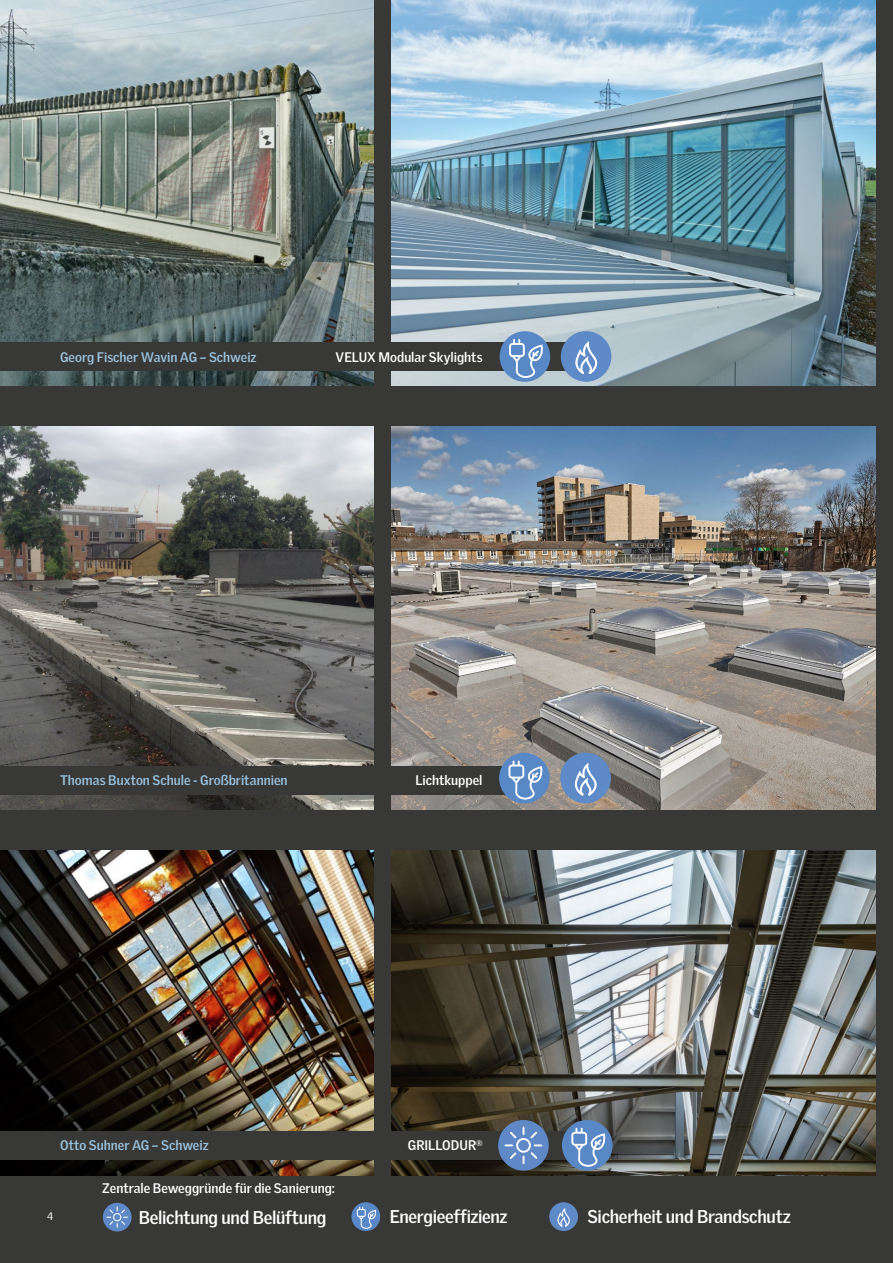
<style>
.page{position:relative;width:893px;height:1263px;background:#383837}
.page>*{position:absolute;margin:0;border:0;box-sizing:border-box;transform-origin:0 0}
.VDS_body{font:700 18px "Velux Gothic";letter-spacing:-.02em;color:#fff}
.ABC_REF_Copy{font:700 13.5px "Velux Gothic";color:#9bc3de}
.ABC_REF_Copy-2{font:700 13.5px "Velux Gothic";color:#fff}
.t1{font:10.5px "Velux Gothic";color:#fff}
</style>
<div class="page">
<img style="left:0;top:850px;width:373px;height:325px">
<img style="left:391px;top:850px;width:484px;height:325px">
<div style="left:103px;top:1203px;width:29px;height:28px;background:#5e89c6;border-radius:50%"></div>
<svg style="left:107px;top:1207px;width:20px;height:20px"></svg>
<div style="left:113px;top:1213px;width:8px;height:8px;border:1px solid #fff;border-radius:50%"></div>
<svg style="left:351px;top:1202px;width:29px;height:29px"></svg>
<div style="left:357px;top:1209px;width:9px;height:8px;border:1px solid #fff"></div>
<svg style="left:358px;top:1207px;width:19px;height:22px"></svg>
<div style="left:549px;top:1202px;width:29px;height:29px;background:#5e8ac7;border-radius:50%"></div>
<svg style="left:558px;top:1208px;width:12px;height:18px"></svg>
<div style="left:0;top:1131px;width:586px;height:29px;background:#383837"></div>
<div style="left:562px;top:1120px;width:51px;height:50px;background:#5988c6;border-radius:50%"></div>
<div style="left:571px;top:1132px;width:16px;height:14px;border:2px solid #fff;border-radius:3px"></div>
<svg style="left:573px;top:1128px;width:33px;height:43px"></svg>
<img style="left:391px;top:0;width:484px;height:386px">
<img style="left:0;top:0;width:373px;height:386px">
<div style="left:0;top:342px;width:590px;height:29px;background:#383837"></div>
<div style="left:500px;top:331px;width:50px;height:51px;background:#5988c6;border-radius:50%"></div>
<div style="left:509px;top:343px;width:16px;height:14px;border:2px solid #fff;border-radius:3px"></div>
<svg style="left:510px;top:340px;width:34px;height:42px"></svg>
<div style="left:498px;top:1120px;width:51px;height:50px;background:#5e89c6;border-radius:50%"></div>
<svg style="left:505px;top:1127px;width:36px;height:36px"></svg>
<div style="left:516px;top:1138px;width:15px;height:15px;border:2px solid #fff;border-radius:50%"></div>
<img style="left:0;top:427px;width:373px;height:382px">
<img style="left:391px;top:427px;width:484px;height:382px">
<div style="left:0;top:766px;width:525px;height:28px;background:#383837"></div>
<div style="left:561px;top:331px;width:50px;height:51px;background:#5e8ac7;border-radius:50%"></div>
<svg style="left:575px;top:341px;width:22px;height:33px"></svg>
<div style="left:499px;top:753px;width:51px;height:50px;background:#5988c6;border-radius:50%"></div>
<div style="left:508px;top:764px;width:16px;height:14px;border:2px solid #fff;border-radius:3px"></div>
<svg style="left:510px;top:761px;width:33px;height:42px"></svg>
<div style="left:560px;top:753px;width:51px;height:50px;background:#5e8ac7;border-radius:50%"></div>
<svg style="left:575px;top:763px;width:22px;height:32px"></svg>
<p class="ABC_REF_Copy" style="left:60px;top:349px;width:198px">Georg Fischer Wavin AG – Schweiz</p>
<p class="ABC_REF_Copy-2" style="left:336px;top:349px;width:149px">VELUX Modular Skylights</p>
<p class="ABC_REF_Copy" style="left:60px;top:772px;width:229px">Thomas Buxton Schule - Großbritannien</p>
<p class="ABC_REF_Copy-2" style="left:415px;top:772px;width:69px">Lichtkuppel</p>
<p class="ABC_REF_Copy" style="left:60px;top:1137px;width:150px">Otto Suhner AG – Schweiz</p>
<p class="ABC_REF_Copy-2" style="left:408px;top:1137px;width:76px">GRILLODUR<sup>®</sup></p>
<p class="ABC_REF_Copy-2" style="left:102px;top:1179px;width:234px">Zentrale Beweggründe für die Sanierung:</p>
<p class="t1" style="left:47px;top:1210px;width:8px">4</p>
<p class="VDS_body" style="left:139px;top:1206px;width:189px">Belichtung und Belüftung</p>
<p class="VDS_body" style="left:390px;top:1206px;width:119px">Energieeffizienz</p>
<p class="VDS_body" style="left:587px;top:1206px;width:205px">Sicherheit und Brandschutz</p>
</div>
